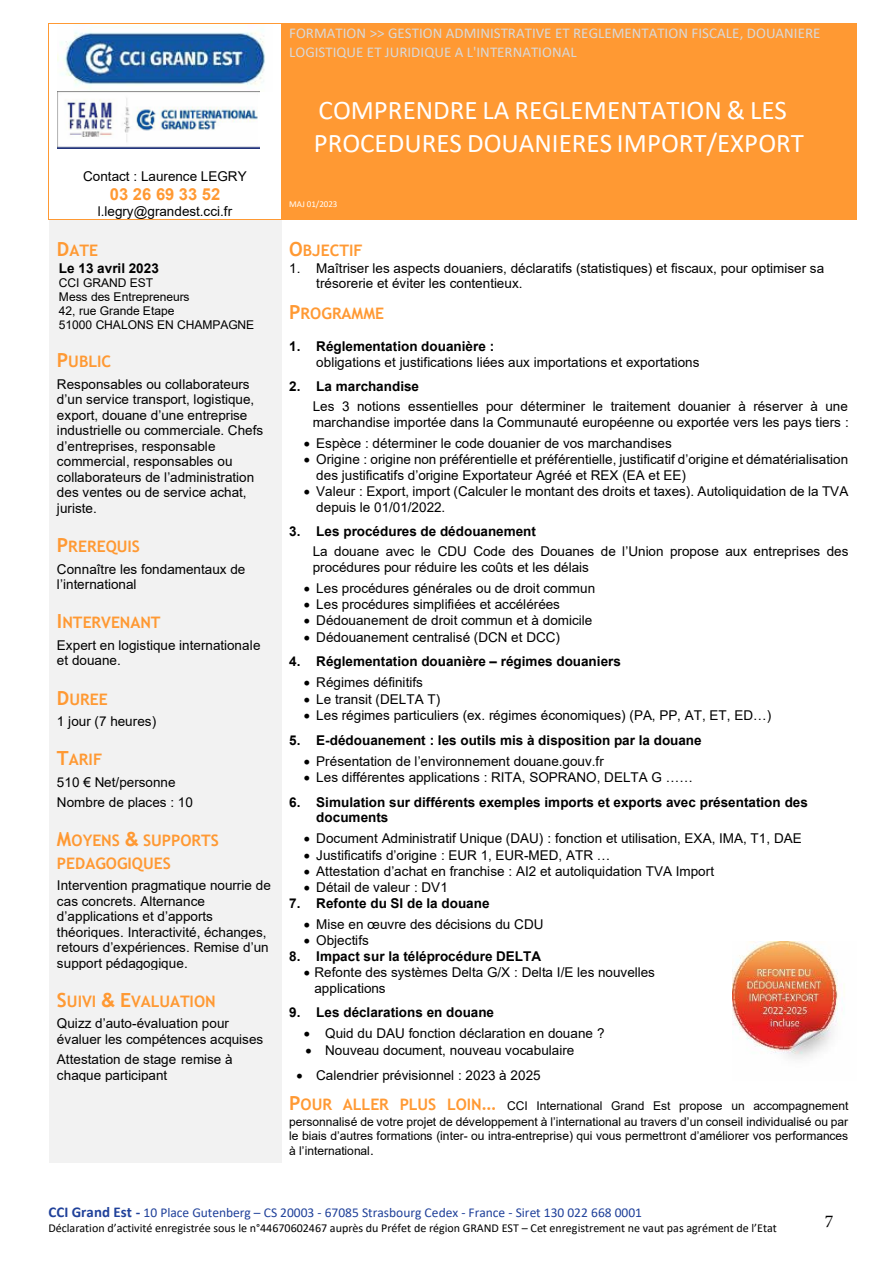
<style>
.page{position:relative;width:893px;height:1263px;background:#fff}
.page>*{position:absolute;margin:0;border:0;box-sizing:border-box;transform-origin:0 0}
.t1{font:27px/33px "Calibri";color:#fff}
.t2{font:18px "Minion Pro";color:#000}
.t3{font:700 16.5px "Arial";color:#f93}
.t4{font:700 15.9px/22.6px "Trebuchet MS";color:#f93}
.t5{font:15px/18.3px "Calibri";color:#d9d9d9}
.t6{font:13.5px/15.5px "Arial";letter-spacing:.005em;color:#000}
.t7{font:700 13.5px/15.5px "Arial";color:#000}
.t8{font:13.5px "Calibri";color:#20419a}
.t9{font:12px/13.8px "Arial";letter-spacing:-.005em;color:#000}
.t10{font:12px "Calibri";letter-spacing:-.005em;color:#000}
.t11{font:9px "Calibri";letter-spacing:-.005em;color:#fff}
.s1{font-size:19.5px}
.s2{font-family:"Arial";font-size:19.5px}
.s3{font-family:"Trebuchet MS";font-weight:700;font-size:19.5px;color:#f93}
.s4{font-family:"Trebuchet MS";font-weight:700;font-size:15.9px;color:#f93}
.s5{font-size:13.5px}
.s6{font-weight:700;font-size:15px}
</style>
<div class="page">
<div style="left:281px;top:24px;width:575px;height:195px;background:#f93"></div>
<hr style="left:49px;top:24px;width:232px;height:1px;background:#f93">
<hr style="left:49px;top:24px;width:1px;height:195px;background:#f93">
<hr style="left:856px;top:24px;width:1px;height:195px;background:#f93">
<div style="left:49px;top:220px;width:232px;height:942px;background:#f2f2f2"></div>
<hr style="left:50px;top:219px;width:231px;height:1px;background:#f93">
<hr style="left:282px;top:219px;width:574px;height:1px;background:#f93">
<img style="left:57px;top:24px;width:216px;height:62px">
<img style="left:57px;top:92px;width:203px;height:57px">
<img style="left:732px;top:941px;width:113px;height:118px">
<p class="t5" style="left:289px;top:24px;width:533px">FORMATION &gt;&gt; GESTION ADMINISTRATIVE ET REGLEMENTATION FISCALE, DOUANIERE<br>LOGISTIQUE ET JURIDIQUE A L'INTERNATIONAL</p>
<p class="t6" style="left:83px;top:169px;width:165px">Contact : Laurence LEGRY</p>
<p class="t3" style="left:110px;top:182px;width:112px">03 26 69 33 52</p>
<p class="t6" style="left:98px;top:203px;width:136px">l.legry@grandest.cci.fr</p>
<p class="t4" style="left:57px;top:239px;width:43px"><span class="s1">D</span>ATE</p>
<p class="t7" style="left:59px;top:261px;width:101px">Le 13 avril 2023</p>
<p class="t9" style="left:59px;top:276px;width:197px">CCI GRAND EST<br>Mess des Entrepreneurs<br>42, rue Grande Etape<br>51000 CHALONS EN CHAMPAGNE</p>
<p class="t4" style="left:57px;top:350px;width:56px"><span class="s1">P</span>UBLIC</p>
<p class="t6" style="left:57px;top:376px;width:208px">Responsables ou collaborateurs d’un service transport, logistique, export, douane d’une entreprise industrielle ou commerciale. Chefs d’entreprises, responsable commercial, responsables ou collaborateurs de l’administration des ventes ou de service achat, juriste.</p>
<p class="t4" style="left:57px;top:535px;width:84px"><span class="s1">P</span>REREQUIS</p>
<p class="t6" style="left:57px;top:561px;width:190px">Connaître les fondamentaux de l’international</p>
<p class="t4" style="left:57px;top:611px;width:105px"><span class="s1">I</span>NTERVENANT</p>
<p class="t6" style="left:57px;top:637px;width:205px">Expert en logistique internationale et douane.</p>
<p class="t4" style="left:57px;top:688px;width:52px"><span class="s1">D</span>UREE</p>
<p class="t6" style="left:57px;top:713px;width:101px">1 jour (7 heures)</p>
<p class="t4" style="left:57px;top:748px;width:47px"><span class="s1">T</span>ARIF</p>
<p class="t6" style="left:57px;top:772px;width:138px;line-height:20px">510 € Net/personne<br>Nombre de places : 10</p>
<p class="t4" style="left:57px;top:829px;width:163px"><span class="s1">M</span>OYENS <span class="s2">&amp;</span> SUPPORTS<br>PEDAGOGIQUES</p>
<p class="t6" style="left:57px;top:877px;width:215px">Intervention pragmatique nourrie de cas concrets. Alternance d’applications et d’apports théoriques. Interactivité, échanges, retours d’expériences. Remise d’un support pédagogique.</p>
<p class="t4" style="left:57px;top:990px;width:160px"><span class="s1">S</span>UIVI <span class="s2">&amp;</span> <span class="s1">E</span>VALUATION</p>
<p class="t6" style="left:57px;top:1016px;width:208px">Quizz d’auto-évaluation pour évaluer les compétences acquises</p>
<p class="t6" style="left:57px;top:1051px;width:177px">Attestation de stage remise à chaque participant</p>
<h1 class="t1" style="left:314px;top:93px;width:492px">COMPRENDRE LA REGLEMENTATION &amp; LES<br>PROCEDURES DOUANIERES IMPORT/EXPORT</h1>
<p class="t11" style="left:289px;top:198px;width:50px">MAJ 01/2023</p>
<p class="t4" style="left:289px;top:239px;width:75px"><span class="s1">O</span>BJECTIF</p>
<p class="t6" style="left:316px;top:260px;width:509px;text-indent:-27px">1. Maîtriser les aspects douaniers, déclaratifs (statistiques) et fiscaux, pour optimiser sa trésorerie et éviter les contentieux.</p>
<p class="t4" style="left:289px;top:302px;width:96px"><span class="s1">P</span>ROGRAMME</p>
<p class="t7" style="left:289px;top:339px;width:207px">1. Réglementation douanière :</p>
<p class="t6" style="left:316px;top:354px;width:385px">obligations et justifications liées aux importations et exportations</p>
<p class="t7" style="left:289px;top:379px;width:131px">2. La marchandise</p>
<p class="t6" style="left:313px;top:399px;width:538px">Les 3 notions essentielles pour déterminer le traitement douanier à réserver à une marchandise importée dans la Communauté européenne ou exportée vers les pays tiers :</p>
<p class="t6" style="left:304px;top:435px;width:369px">• Espèce : déterminer le code douanier de vos marchandises</p>
<p class="t6" style="left:316px;top:452px;width:533px;text-indent:-12px">• Origine : origine non préférentielle et préférentielle, justificatif d’origine et dématérialisation des justificatifs d’origine Exportateur Agréé et REX (EA et EE)</p>
<p class="t6" style="left:316px;top:483px;width:533px;text-indent:-12px">• Valeur : Export, import (Calculer le montant des droits et taxes). Autoliquidation de la TVA depuis le 01/01/2022.</p>
<p class="t7" style="left:289px;top:524px;width:248px">3. Les procédures de dédouanement</p>
<p class="t6" style="left:313px;top:544px;width:537px">La douane avec le CDU Code des Douanes de l’Union propose aux entreprises des procédures pour réduire les coûts et les délais</p>
<p class="t6" style="left:304px;top:580px;width:293px">• Les procédures générales ou de droit commun</p>
<p class="t6" style="left:304px;top:596px;width:258px">• Les procédures simplifiées et accélérées</p>
<p class="t6" style="left:304px;top:613px;width:290px">• Dédouanement de droit commun et à domicile</p>
<p class="t6" style="left:304px;top:629px;width:258px">• Dédouanement centralisé (DCN et DCC)</p>
<p class="t7" style="left:289px;top:654px;width:333px">4. Réglementation douanière – régimes douaniers</p>
<p class="t6" style="left:304px;top:675px;width:120px">• Régimes définitifs</p>
<p class="t6" style="left:304px;top:691px;width:138px">• Le transit (DELTA T)</p>
<p class="t6" style="left:304px;top:708px;width:469px">• Les régimes particuliers (ex. régimes économiques) (PA, PP, AT, ET, ED…)</p>
<p class="t7" style="left:289px;top:732px;width:414px">5. E-dédouanement : les outils mis à disposition par la douane</p>
<p class="t6" style="left:304px;top:753px;width:301px">• Présentation de l’environnement douane.gouv.fr</p>
<p class="t6" style="left:304px;top:769px;width:391px">• Les différentes applications : RITA, SOPRANO, DELTA G ……</p>
<p class="t7" style="left:316px;top:794px;width:493px;text-indent:-27px">6. Simulation sur différents exemples imports et exports avec présentation des documents</p>
<p class="t6" style="left:304px;top:830px;width:499px">• Document Administratif Unique (DAU) : fonction et utilisation, EXA, IMA, T1, DAE</p>
<p class="t6" style="left:304px;top:847px;width:308px">• Justificatifs d’origine : EUR 1, EUR-MED, ATR …</p>
<p class="t6" style="left:304px;top:863px;width:412px">• Attestation d’achat en franchise : AI2 et autoliquidation TVA Import</p>
<p class="t6" style="left:304px;top:880px;width:145px">• Détail de valeur : DV1</p>
<p class="t7" style="left:289px;top:896px;width:202px">7. Refonte du SI de la douane</p>
<p class="t6" style="left:304px;top:916px;width:241px">• Mise en œuvre des décisions du CDU</p>
<p class="t6" style="left:304px;top:933px;width:66px">• Objectifs</p>
<p class="t7" style="left:289px;top:948px;width:253px">8. Impact sur la téléprocédure DELTA</p>
<p class="t6" style="left:314px;top:965px;width:342px;text-indent:-11px">• Refonte des systèmes Delta G/X : Delta I/E les nouvelles applications</p>
<p class="t7" style="left:289px;top:1005px;width:206px">9. Les déclarations en douane</p>
<p class="t6" style="left:304px;top:1026px;width:302px">• Quid du DAU fonction déclaration en douane ?</p>
<p class="t6" style="left:306px;top:1042px;width:270px">• Nouveau document, nouveau vocabulaire</p>
<p class="t6" style="left:297px;top:1068px;width:246px">• Calendrier prévisionnel : 2023 à 2025</p>
<p class="t9" style="left:289px;top:1098px;width:561px;line-height:15.6px"><span class="s3">P</span><span class="s4">OUR ALLER PLUS LOIN</span><span class="s3">…</span> CCI International Grand Est propose un accompagnement personnalisé de votre projet de développement à l’international au travers d’un conseil individualisé ou par</p>
<p class="t9" style="left:289px;top:1128px;width:560px;line-height:15.1px">le biais d’autres formations (inter- ou intra-entreprise) qui vous permettront d’améliorer vos performances à l’international<span class="s5">.</span></p>
<p class="t8" style="left:49px;top:1203px;width:595px"><span class="s6">CCI Grand Est -</span> 10 Place Gutenberg – CS 20003 - 67085 Strasbourg Cedex - France - Siret 130 022 668 0001</p>
<p class="t10" style="left:49px;top:1220px;width:730px">Déclaration d’activité enregistrée sous le n°44670602467 auprès du Préfet de région GRAND EST – Cet enregistrement ne vaut pas agrément de l’Etat</p>
<h2 class="t2" style="left:825px;top:1209px;width:10px">7</h2>
</div>
